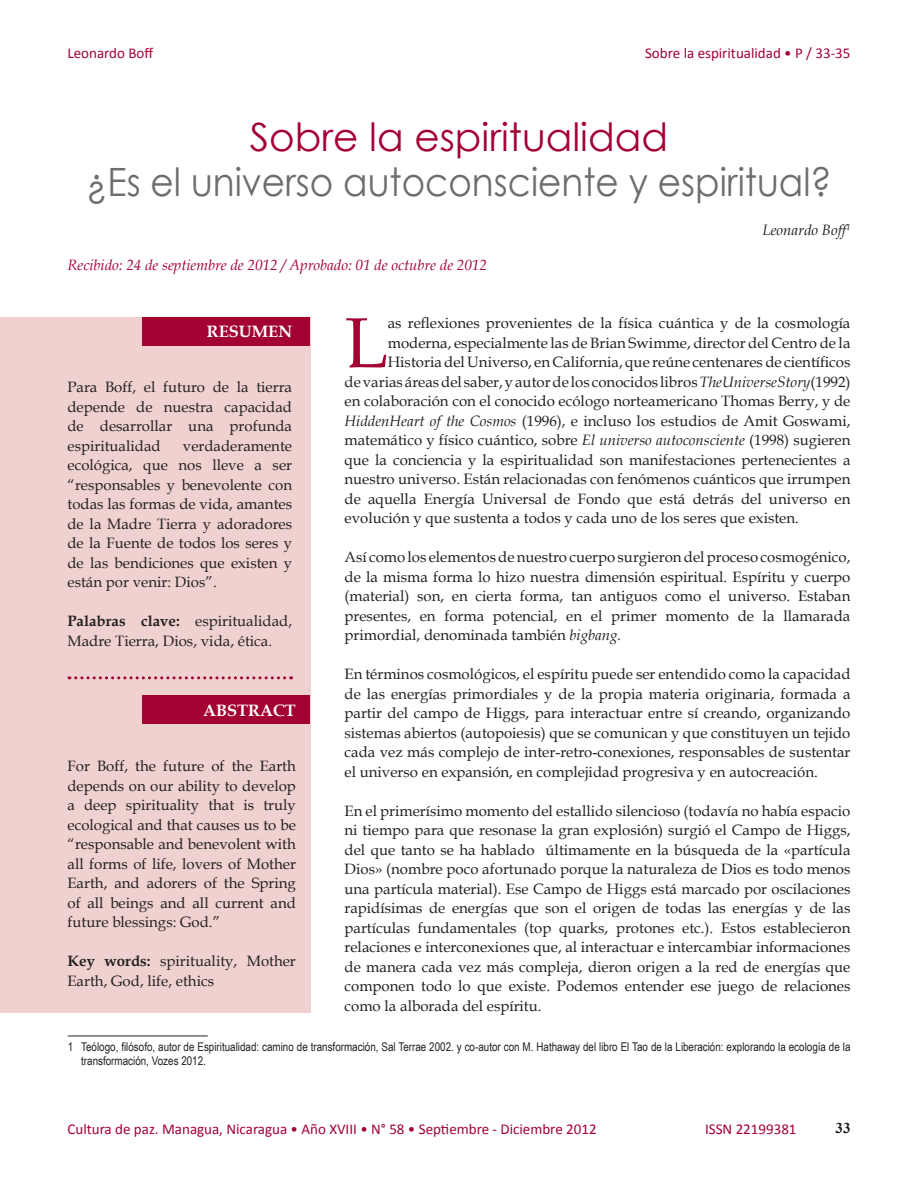
<style>
.page{position:relative;width:918px;height:1188px;background:#fff}
.page>*{position:absolute;margin:0;border:0;box-sizing:border-box;transform-origin:0 0}
.t1{font:70.8px "Book Antiqua";color:#a40133}
.t2{font:39px "Century Gothic";color:#6c6d70;scale:.92 1}
.t3{font:39px "Century Gothic";color:#a40133}
.t4{font:700 16.5px "Book Antiqua";color:#fff}
.t5{font:15px/19.5px "Book Antiqua";color:#231f20;text-align:justify}
.t6{font:15px "Calibri";color:#a40133}
.t7{font:italic 15px "Book Antiqua";color:#a40133}
.t8{font:italic 15px "Book Antiqua";color:#231f20}
.t9{font:700 15px "Times New Roman";color:#231f20}
.t10{font:12px/14.4px "Arial Narrow";color:#231f20}
.s1{font-weight:700}
.s2{font-style:italic}
</style>
<div class="page">
<div style="left:0;top:317px;width:310px;height:695px;background:#efd2cf"></div>
<div style="left:143px;top:317px;width:167px;height:28px;background:#a40133"></div>
<div style="left:142px;top:696px;width:168px;height:28px;background:#a40133"></div>
<svg style="left:69px;top:676px;width:216px;height:3px"></svg>
<hr style="left:68px;top:1036px;width:140px;height:1px;background:#231f20">
<p class="t6" style="left:68px;top:44px;width:87px">Leonardo Boff</p>
<p class="t6" style="left:645px;top:44px;width:207px">Sobre la espiritualidad • P / 33-35</p>
<h2 class="t3" style="left:250px;top:109px;width:420px">Sobre la espiritualidad</h2>
<h2 class="t2" style="left:86px;top:154px;width:812px">¿Es el universo autoconsciente y espiritual?</h2>
<p class="t8" style="left:762px;top:219px;width:90px">Leonardo Boff<sup>1</sup></p>
<p class="t7" style="left:68px;top:254px;width:421px">Recibido: 24 de septiembre de 2012 / Aprobado: 01 de octubre de 2012</p>
<p class="t4" style="left:207px;top:320px;width:87px">RESUMEN</p>
<p class="t5" style="left:68px;top:377px;width:226px">Para Boff, el futuro de la tierra depende de nuestra capacidad de desarrollar una profunda espiritualidad</p>
<p class="t5" style="left:68px;top:436px;width:226px;text-indent:115px">verdaderamente ecológica, que nos lleve a ser “responsables y benevolente con todas las formas de vida, amantes de la Madre Tierra y adoradores de la Fuente de todos los seres y de las bendiciones que existen y están por venir: Dios”.</p>
<p class="t5" style="left:68px;top:611px;width:226px"><span class="s1">Palabras clave:</span> espiritualidad,<br>Madre Tierra, Dios, vida, ética.</p>
<p class="t4" style="left:203px;top:699px;width:94px">ABSTRACT</p>
<p class="t5" style="left:68px;top:756px;width:230px">For Boff, the future of the Earth depends on our ability to develop a deep spirituality that is truly ecological and that causes us to be “responsable and benevolent with all forms of life, lovers of Mother Earth, and adorers of the Spring of all beings and all current and future blessings: God.”</p>
<p class="t5" style="left:68px;top:951px;width:230px"><span class="s1">Key words:</span> spirituality, Mother<br>Earth, God, life, ethics</p>
<h1 class="t1" style="left:345px;top:294px;width:45px">L</h1>
<p class="t5" style="left:388px;top:313px;width:464px">as reflexiones provenientes de la física cuántica y de la cosmología</p>
<p class="t5" style="left:388px;top:332px;width:464px">moderna, especialmente las de Brian Swimme, director del Centro de la</p>
<p class="t5" style="left:388px;top:352px;width:464px">Historia del Universo, en California, que reúne centenares de científicos</p>
<p class="t5" style="left:345px;top:371px;width:507px">de varias áreas del saber, y autor de los conocidos libros <span class="s2">TheUniverseStory</span>(1992)</p>
<p class="t5" style="left:345px;top:391px;width:507px">en colaboración con el conocido ecólogo norteamericano Thomas Berry, y de</p>
<p class="t5" style="left:345px;top:410px;width:507px"><span class="s2">HiddenHeart of the Cosmos</span> (1996), e incluso los estudios de Amit Goswami,</p>
<p class="t5" style="left:345px;top:430px;width:507px">matemático y físico cuántico, sobre <span class="s2">El universo autoconsciente</span> (1998) sugieren</p>
<p class="t5" style="left:345px;top:449px;width:507px">que la conciencia y la espiritualidad son manifestaciones pertenecientes a</p>
<p class="t5" style="left:345px;top:469px;width:507px">nuestro universo. Están relacionadas con fenómenos cuánticos que irrumpen</p>
<p class="t5" style="left:345px;top:488px;width:507px">de aquella Energía Universal de Fondo que está detrás del universo en</p>
<p class="t5" style="left:345px;top:508px;width:456px">evolución y que sustenta a todos y cada uno de los seres que existen.</p>
<p class="t5" style="left:345px;top:547px;width:507px">Así como los elementos de nuestro cuerpo surgieron del proceso cosmogénico, de la misma forma lo hizo nuestra dimensión espiritual. Espíritu y cuerpo (material) son, en cierta forma, tan antiguos como el universo. Estaban presentes, en forma potencial, en el primer momento de la llamarada primordial, denominada también <span class="s2">bigbang.</span></p>
<p class="t5" style="left:345px;top:664px;width:508px">En términos cosmológicos, el espíritu puede ser entendido como la capacidad de las energías primordiales y de la propia materia originaria, formada a partir del campo de Higgs, para interactuar entre sí creando, organizando sistemas abiertos (autopoiesis) que se comunican y que constituyen un tejido cada vez más complejo de inter-retro-conexiones, responsables de sustentar el universo en expansión, en complejidad progresiva y en autocreación.</p>
<p class="t5" style="left:345px;top:800px;width:508px">En el primerísimo momento del estallido silencioso (todavía no había espacio ni tiempo para que resonase la gran explosión) surgió el Campo de Higgs, del que tanto se ha hablado últimamente en la búsqueda de la «partícula Dios» (nombre poco afortunado porque la naturaleza de Dios es todo menos una partícula material). Ese Campo de Higgs está marcado por oscilaciones rapidísimas de energías que son el origen de todas las energías y de las partículas fundamentales (top quarks, protones etc.). Estos establecieron relaciones e interconexiones que, al interactuar e intercambiar informaciones de manera cada vez más compleja, dieron origen a la red de energías que componen todo lo que existe. Podemos entender ese juego de relaciones como la alborada del espíritu.</p>
<p class="t10" style="left:81px;top:1039px;width:771px;text-indent:-14px">1 Teólogo, filósofo, autor de Espiritualidad: camino de transformación, Sal Terrae 2002. y co-autor con M. Hathaway del libro El Tao de la Liberación: explorando la ecología de la transformación, Vozes 2012.</p>
<p class="t6" style="left:68px;top:1120px;width:531px">Cultura de paz. Managua, Nicaragua • Año XVIII • N° 58 • Septiembre - Diciembre 2012</p>
<p class="t6" style="left:705px;top:1120px;width:93px">ISSN 22199381</p>
<p class="t9" style="left:836px;top:1117px;width:16px">33</p>
</div>
